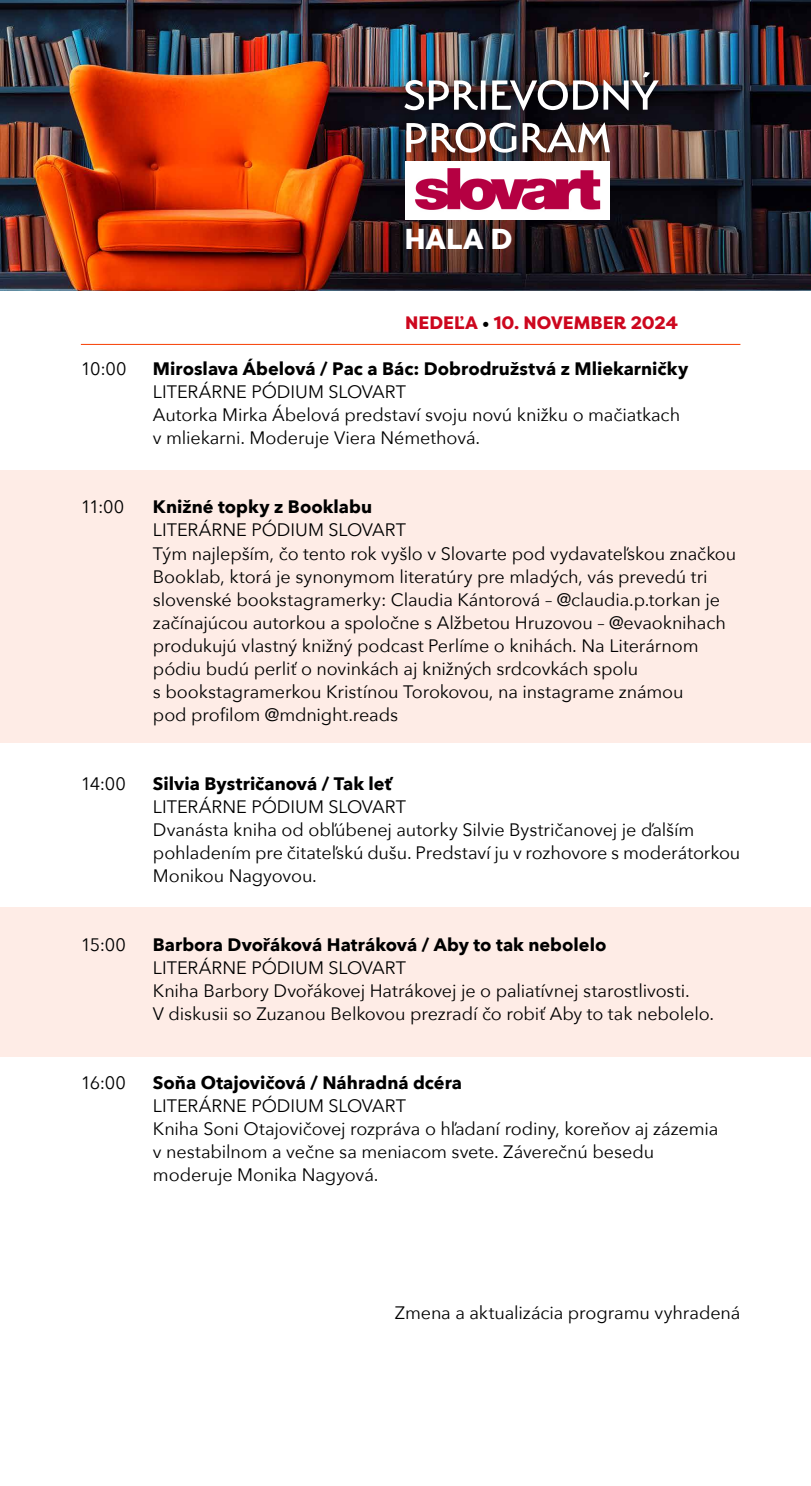
<style>
.page{position:relative;width:811px;height:1486px;background:#fff}
.page>*{position:absolute;margin:0;border:0;box-sizing:border-box;transform-origin:0 0}
.t1{font:800 28.7px "Filson Pro";color:#fff}
.t2{font:18px/23px "Avenir Next";letter-spacing:-.01em;color:#000}
.t3{font:700 18px "Avenir Next";color:#000}
.t4{font:800 18px "Filson Pro";color:#cd071e}
.s1{color:#000}
</style>
<div class="page">
<div style="left:0;top:471px;width:810px;height:272px;background:#feece6"></div>
<div style="left:0;top:907px;width:810px;height:150px;background:#feece6"></div>
<img style="left:0;top:0;width:810px;height:290px">
<div style="left:393px;top:60px;width:276px;height:105px;background:#000;opacity:.75"></div>
<img style="left:406px;top:122px;width:203px;height:31px">
<img style="left:404px;top:72px;width:254px;height:38px">
<img style="left:405px;top:161px;width:204px;height:58px">
<hr style="left:81px;top:344px;width:659px;height:1px;background:#f73d00">
<h1 class="t1" style="left:404px;top:221px;width:109px">HALA D</h1>
<p class="t4" style="left:405px;top:312px;width:274px">NEDEĽA <span class="s1">•</span> 10. NOVEMBER 2024</p>
<p class="t2" style="left:81px;top:357px;width:47px">10:00</p>
<p class="t3" style="left:153px;top:353px;width:536px">Miroslava Ábelová / Pac a Bác: Dobrodružstvá z Mliekarničky</p>
<p class="t2" style="left:153px;top:380px;width:528px">LITERÁRNE PÓDIUM SLOVART<br>Autorka Mirka Ábelová predstaví svoju novú knižku o mačiatkach v mliekarni. Moderuje Viera Némethová.</p>
<p class="t2" style="left:81px;top:495px;width:45px">11:00</p>
<p class="t3" style="left:153px;top:491px;width:220px">Knižné topky z Booklabu</p>
<p class="t2" style="left:153px;top:518px;width:584px">LITERÁRNE PÓDIUM SLOVART<br>Tým najlepším, čo tento rok vyšlo v Slovarte pod vydavateľskou značkou Booklab, ktorá je synonymom literatúry pre mladých, vás prevedú tri slovenské bookstagramerky: Claudia Kántorová – @claudia.p.torkan je začínajúcou autorkou a spoločne s Alžbetou Hruzovou – @evaoknihach produkujú vlastný knižný podcast Perlíme o knihách. Na Literárnom pódiu budú perliť o novinkách aj knižných srdcovkách spolu<br>s bookstagramerkou Kristínou Torokovou, na instagrame známou<br>pod profilom @mdnight.reads</p>
<p class="t2" style="left:81px;top:771px;width:46px">14:00</p>
<p class="t3" style="left:153px;top:767px;width:240px">Silvia Bystričanová / Tak leť</p>
<p class="t2" style="left:153px;top:794px;width:588px">LITERÁRNE PÓDIUM SLOVART<br>Dvanásta kniha od obľúbenej autorky Silvie Bystričanovej je ďalším pohladením pre čitateľskú dušu. Predstaví ju v rozhovore s moderátorkou Monikou Nagyovou.</p>
<p class="t2" style="left:81px;top:932px;width:46px">15:00</p>
<p class="t3" style="left:153px;top:928px;width:455px">Barbora Dvořáková Hatráková / Aby to tak nebolelo</p>
<p class="t2" style="left:153px;top:955px;width:562px">LITERÁRNE PÓDIUM SLOVART<br>Kniha Barbory Dvořákovej Hatrákovej je o paliatívnej starostlivosti.<br>V diskusii so Zuzanou Belkovou prezradí čo robiť Aby to tak nebolelo.</p>
<p class="t2" style="left:81px;top:1070px;width:47px">16:00</p>
<p class="t3" style="left:153px;top:1066px;width:310px">Soňa Otajovičová / Náhradná dcéra</p>
<p class="t2" style="left:153px;top:1093px;width:566px">LITERÁRNE PÓDIUM SLOVART<br>Kniha Soni Otajovičovej rozpráva o hľadaní rodiny, koreňov aj zázemia v nestabilnom a večne sa meniacom svete. Záverečnú besedu moderuje Monika Nagyová.</p>
<p class="t2" style="left:394px;top:1300px;width:347px">Zmena a aktualizácia programu vyhradená</p>
</div>
